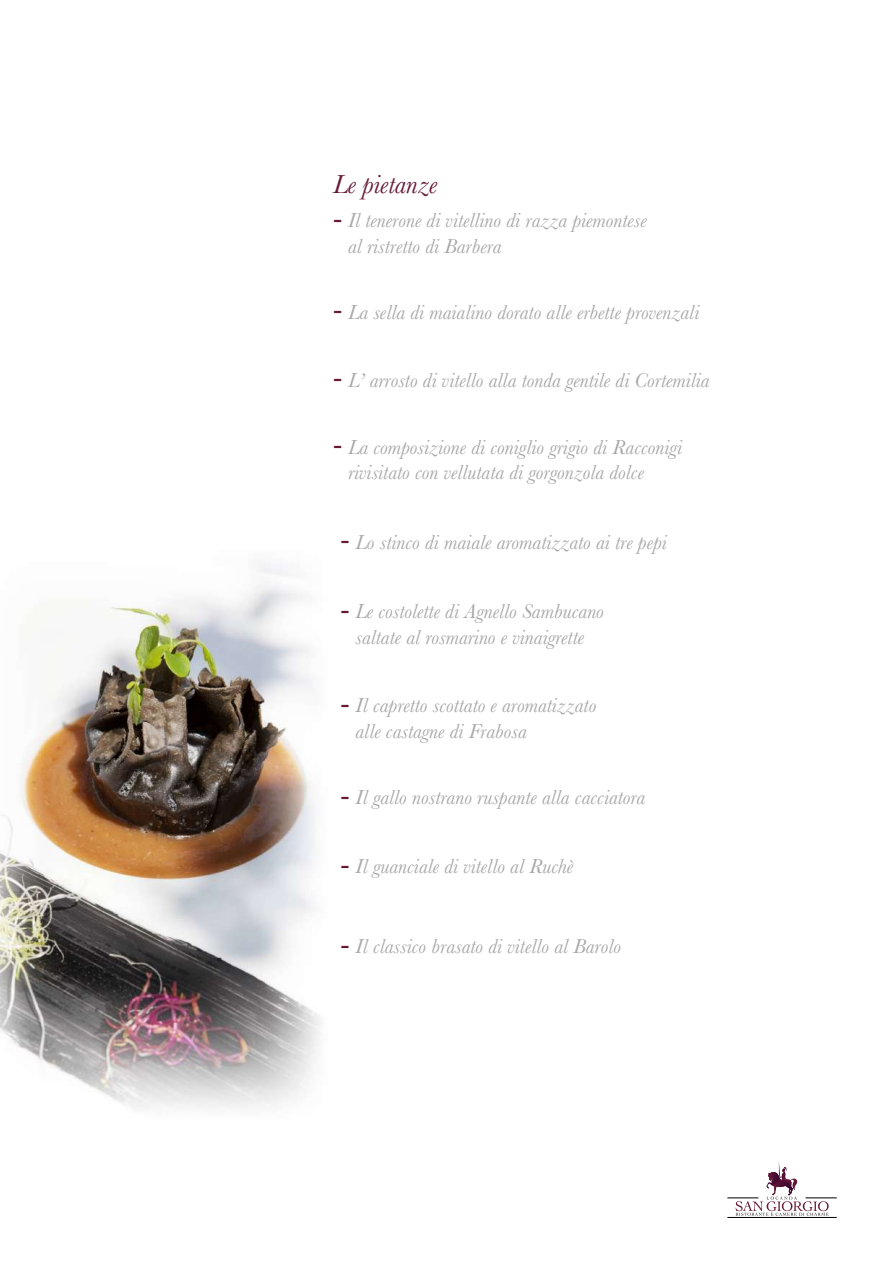
<style>
.page{position:relative;width:893px;height:1263px;background:#fff}
.page>*{position:absolute;margin:0;border:0;box-sizing:border-box;transform-origin:0 0}
.t1{font:29.85px "Baskerville";color:#651937}
.t2{font:italic 27px "Baskerville";color:#651937}
.t3{font:italic 21px/25.2px "Baskerville";color:#a8a8a8}
.s1{font-style:normal;font-size:29.85px;color:#651937}
</style>
<div class="page">
<img style="left:0;top:563px;width:321px;height:546px">
<svg style="left:735px;top:1162px;width:94px;height:54px"></svg>
<hr style="left:727px;top:1197px;width:31px;height:1px;background:#000">
<hr style="left:727px;top:1217px;width:110px;height:1px;background:#000">
<hr style="left:805px;top:1197px;width:32px;height:1px;background:#000">
<p class="t2" style="left:333px;top:166px;width:106px">Le pietanze</p>
<p class="t3" style="left:348px;top:208px;width:300px">Il tenerone di vitellino di razza piemontese al ristretto di Barbera</p>
<h1 class="t1" style="left:333px;top:198px;width:11px">-</h1>
<p class="t3" style="left:333px;top:299px;width:368px"><span class="s1">-</span> La sella di maialino dorato alle erbette provenzali</p>
<p class="t3" style="left:333px;top:367px;width:378px"><span class="s1">-</span> L’ arrosto di vitello alla tonda gentile di Cortemilia</p>
<p class="t3" style="left:348px;top:434px;width:336px">La composizione di coniglio grigio di Racconigi rivisitato con vellutata di gorgonzola dolce</p>
<h1 class="t1" style="left:333px;top:424px;width:11px">-</h1>
<p class="t3" style="left:341px;top:529px;width:328px"><span class="s1">-</span> Lo stinco di maiale aromatizzato ai tre pepi</p>
<p class="t3" style="left:356px;top:599px;width:250px">Le costolette di Agnello Sambucano saltate al rosmarino e vinaigrette</p>
<h1 class="t1" style="left:341px;top:589px;width:11px">-</h1>
<p class="t3" style="left:356px;top:693px;width:242px">Il capretto scottato e aromatizzato alle castagne di Frabosa</p>
<h1 class="t1" style="left:341px;top:683px;width:11px">-</h1>
<p class="t3" style="left:340px;top:785px;width:306px"><span class="s1">-</span> Il gallo nostrano ruspante alla cacciatora</p>
<p class="t3" style="left:340px;top:854px;width:234px"><span class="s1">-</span> Il guanciale di vitello al Ruchè</p>
<p class="t3" style="left:340px;top:934px;width:282px"><span class="s1">-</span> Il classico brasato di vitello al Barolo</p>
</div>
